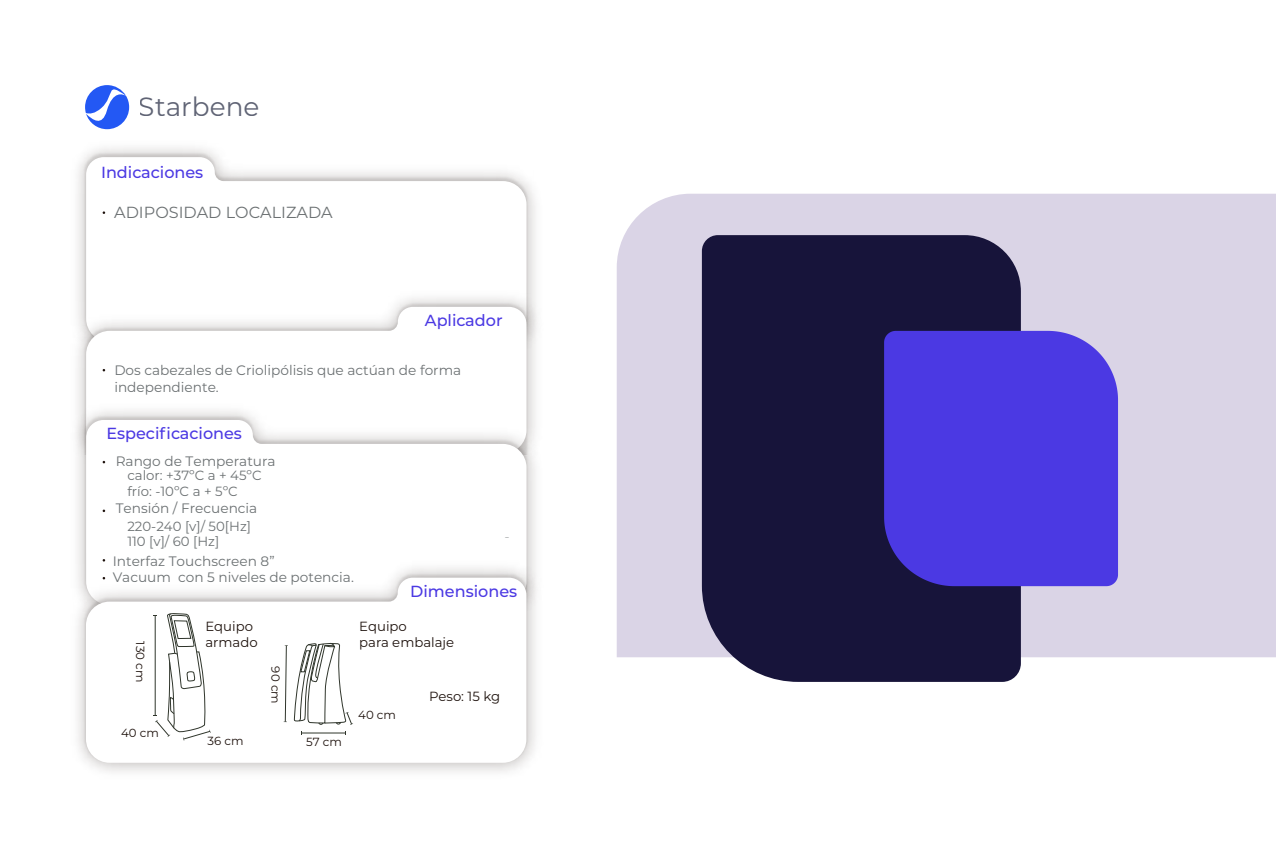
<style>
.page{position:relative;width:1276px;height:851px;background:#fff}
.page>*{position:absolute;margin:0;border:0;box-sizing:border-box;transform-origin:0 0}
.t1{font:26.4px "Montserrat";color:#606475}
.t2{font:500 16.05px "Montserrat";color:#4b39e3}
.t3{font:16.05px "Montserrat";color:#6c7173}
.t4{font:13.65px/16.4px "Montserrat";color:#6c7173}
.t5{font:200 13.65px "Montserrat";color:#6c7173}
.t6{font:13.35px/15.6px "Montserrat";color:#6c7173}
.t7{font:13.2px/15.9px "Montserrat";color:#1e120d}
.t8{font:11.7px "Montserrat";color:#1e120d}
</style>
<div class="page">
<svg style="left:85px;top:85px;width:44px;height:44px"></svg>
<div style="left:617px;top:194px;width:659px;height:463px;background:#dad4e6"></div>
<div style="left:702px;top:235px;width:319px;height:446px;background:#17143a"></div>
<div style="left:884px;top:331px;width:234px;height:255px;background:#4b39e3"></div>
<img style="left:77px;top:147px;width:459px;height:136px">
<svg style="left:86px;top:157px;width:440px;height:126px"></svg>
<img style="left:77px;top:283px;width:460px;height:113px">
<svg style="left:86px;top:307px;width:440px;height:89px"></svg>
<img style="left:76px;top:396px;width:460px;height:157px">
<svg style="left:86px;top:420px;width:440px;height:133px"></svg>
<img style="left:77px;top:553px;width:460px;height:219px">
<svg style="left:86px;top:577px;width:440px;height:185px"></svg>
<svg style="left:154px;top:613px;width:57px;height:127px"></svg>
<svg style="left:284px;top:644px;width:4px;height:78px"></svg>
<hr style="left:301px;top:732px;width:45px;height:1px;background:#2f352b">
<svg style="left:294px;top:643px;width:59px;height:82px"></svg>
<h1 class="t1" style="left:139px;top:88px;width:122px">Starbene</h1>
<p class="t2" style="left:101px;top:161px;width:104px">Indicaciones</p>
<p class="t3" style="left:114px;top:201px;width:220px">ADIPOSIDAD LOCALIZADA</p>
<p class="t2" style="left:425px;top:309px;width:79px">Aplicador</p>
<p class="t4" style="left:114px;top:361px;width:348px">Dos cabezales de Criolipólisis que actúan de forma independiente.</p>
<p class="t2" style="left:106px;top:422px;width:137px">Especificaciones</p>
<p class="t4" style="left:116px;top:452px;width:161px">Rango de Temperatura</p>
<p class="t6" style="left:127px;top:466px;width:136px;line-height:16.4px">calor: +37ºC a + 45ºC frío: -10ºC a + 5ºC</p>
<p class="t4" style="left:116px;top:499px;width:143px">Tensión / Frecuencia</p>
<p class="t6" style="left:127px;top:517px;width:125px">220-240 [v]/ 50[Hz]<br>110 [v]/ 60 [Hz]</p>
<p class="t4" style="left:113px;top:552px;width:243px">Interfaz Touchscreen 8”<br>Vacuum con 5 niveles de potencia.</p>
<p class="t5" style="left:504px;top:527px;width:7px">-</p>
<p class="t2" style="left:410px;top:580px;width:108px">Dimensiones</p>
<p class="t8" style="left:148px;top:641px;width:42px;rotate:90deg">130 cm</p>
<p class="t8" style="left:121px;top:724px;width:39px">40 cm</p>
<p class="t7" style="left:205px;top:617px;width:54px">Equipo armado</p>
<p class="t7" style="left:359px;top:617px;width:96px">Equipo<br>para embalaje</p>
<p class="t8" style="left:208px;top:732px;width:37px">36 cm</p>
<p class="t8" style="left:283px;top:666px;width:39px;rotate:90deg">90 cm</p>
<p class="t8" style="left:306px;top:733px;width:37px">57 cm</p>
<p class="t8" style="left:358px;top:706px;width:39px">40 cm</p>
<p class="t7" style="left:429px;top:688px;width:73px">Peso: 15 kg</p>
</div>
